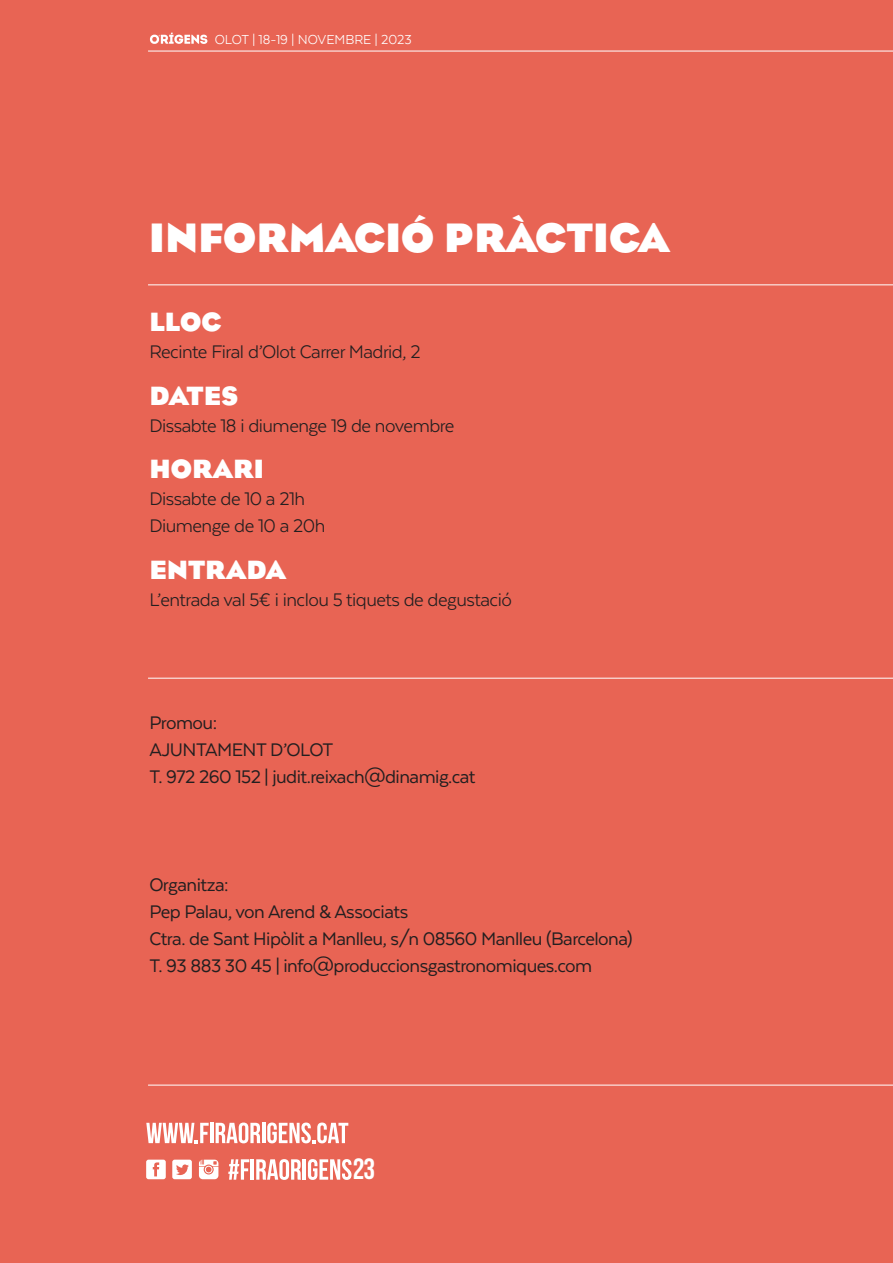
<style>
.page{position:relative;width:893px;height:1263px;background:#e86454}
.page>*{position:absolute;margin:0;border:0;box-sizing:border-box;transform-origin:0 0}
.t1{font:42px "Bureau Eagle FB Bold";color:#fff}
.t2{font:29.4px "Bebas Neue";color:#fff}
.t3{font:27px "Bureau Eagle FB Bold";color:#fff}
.t4{font:21px/27px "Texta";letter-spacing:-.025em;color:#231f20}
.t5{font:21px/27px "Texta";letter-spacing:-.025em;color:#231f20}
.t6{font:15px "Texta";color:#fff}
</style>
<div class="page">
<hr style="left:148px;top:51px;width:745px;height:1px;background:#fff">
<hr style="left:148px;top:284px;width:745px;height:1px;background:#fff">
<hr style="left:148px;top:678px;width:745px;height:1px;background:#fff">
<hr style="left:148px;top:1085px;width:745px;height:1px;background:#fff">
<svg style="left:199px;top:1159px;width:19px;height:20px"></svg>
<svg style="left:146px;top:1159px;width:20px;height:20px"></svg>
<svg style="left:172px;top:1159px;width:20px;height:20px"></svg>
<svg style="left:146px;top:1123px;width:63px;height:20px"></svg>
<hr style="left:210px;top:1123px;width:3px;height:20px;background:#fff">
<svg style="left:216px;top:1122px;width:44px;height:21px"></svg>
<hr style="left:262px;top:1123px;width:3px;height:20px;background:#fff">
<svg style="left:267px;top:1122px;width:81px;height:21px"></svg>
<svg style="left:228px;top:1159px;width:21px;height:21px"></svg>
<hr style="left:251px;top:1159px;width:3px;height:21px;background:#fff">
<svg style="left:256px;top:1159px;width:45px;height:21px"></svg>
<hr style="left:303px;top:1159px;width:3px;height:21px;background:#fff">
<svg style="left:308px;top:1159px;width:43px;height:21px"></svg>
<svg style="left:150px;top:32px;width:57px;height:12px"></svg>
<p class="t6" style="left:215px;top:32px;width:199px">OLOT | 18-19 | NOVEMBRE | 2023</p>
<h1 class="t1" style="left:149px;top:215px;width:522px">INFORMACIÓ PRÀCTICA</h1>
<p class="t3" style="left:149px;top:307px;width:74px">LLOC</p>
<p class="t5" style="left:149px;top:338px;width:273px">Recinte Firal d’Olot Carrer Madrid, 2</p>
<p class="t3" style="left:149px;top:381px;width:91px">DATES</p>
<p class="t5" style="left:149px;top:412px;width:307px">Dissabte 18 i diumenge 19 de novembre</p>
<p class="t3" style="left:149px;top:454px;width:116px">HORARI</p>
<p class="t5" style="left:149px;top:485px;width:177px">Dissabte de 10 a 21h<br>Diumenge de 10 a 20h</p>
<p class="t3" style="left:149px;top:555px;width:138px">ENTRADA</p>
<p class="t5" style="left:149px;top:586px;width:364px">L’entrada val 5€ i inclou 5 tiquets de degustació</p>
<p class="t4" style="left:149px;top:709px;width:328px">Promou:<br>AJUNTAMENT D’OLOT<br>T. 972 260 152 | judit.reixach@dinamig.cat</p>
<p class="t4" style="left:149px;top:871px;width:485px">Organitza:<br>Pep Palau, von Arend &amp; Associats<br>Ctra. de Sant Hipòlit a Manlleu, s/n 08560 Manlleu (Barcelona)<br>T. 93 883 30 45 | info@produccionsgastronomiques.com</p>
<h2 class="t2" style="left:353px;top:1153px;width:24px">23</h2>
</div>
